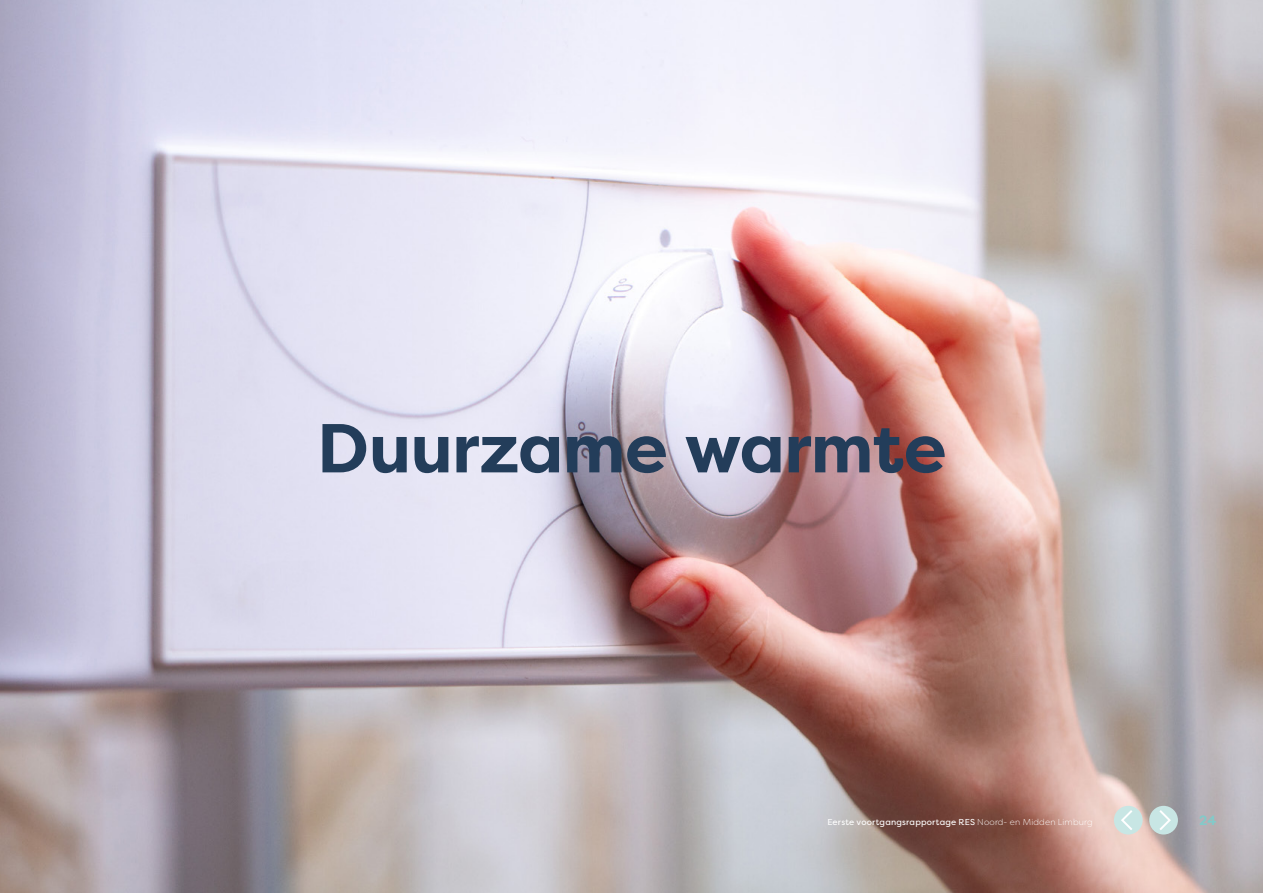
<style>
.page{position:relative;width:1263px;height:893px;background:#fff}
.page>*{position:absolute;margin:0;border:0;box-sizing:border-box;transform-origin:0 0}
.t1{font:700 69px "Filson Pro";letter-spacing:-.01em;color:#233d5a}
.t2{font:700 13.5px "Filson Pro";color:#82cac9}
.t3{font:8.7px "Filson Pro";letter-spacing:.025em;color:#fff}
.s1{font-weight:300}
</style>
<div class="page">
<img style="left:0;top:0;width:1263px;height:893px">
<div style="left:1114px;top:806px;width:28px;height:28px;background:#c8e6e4;border-radius:50%"></div>
<svg style="left:1121px;top:810px;width:11px;height:20px"></svg>
<div style="left:1149px;top:806px;width:29px;height:28px;background:#c8e6e4;border-radius:50%"></div>
<svg style="left:1159px;top:810px;width:12px;height:20px"></svg>
<h1 class="t1" style="left:317px;top:405px;width:631px">Duurzame warmte</h1>
<p class="t3" style="left:827px;top:816px;width:267px">Eerste voortgangsrapportage RES <span class="s1">Noord- en Midden Limburg</span></p>
<h2 class="t2" style="left:1199px;top:812px;width:19px">24</h2>
</div>
